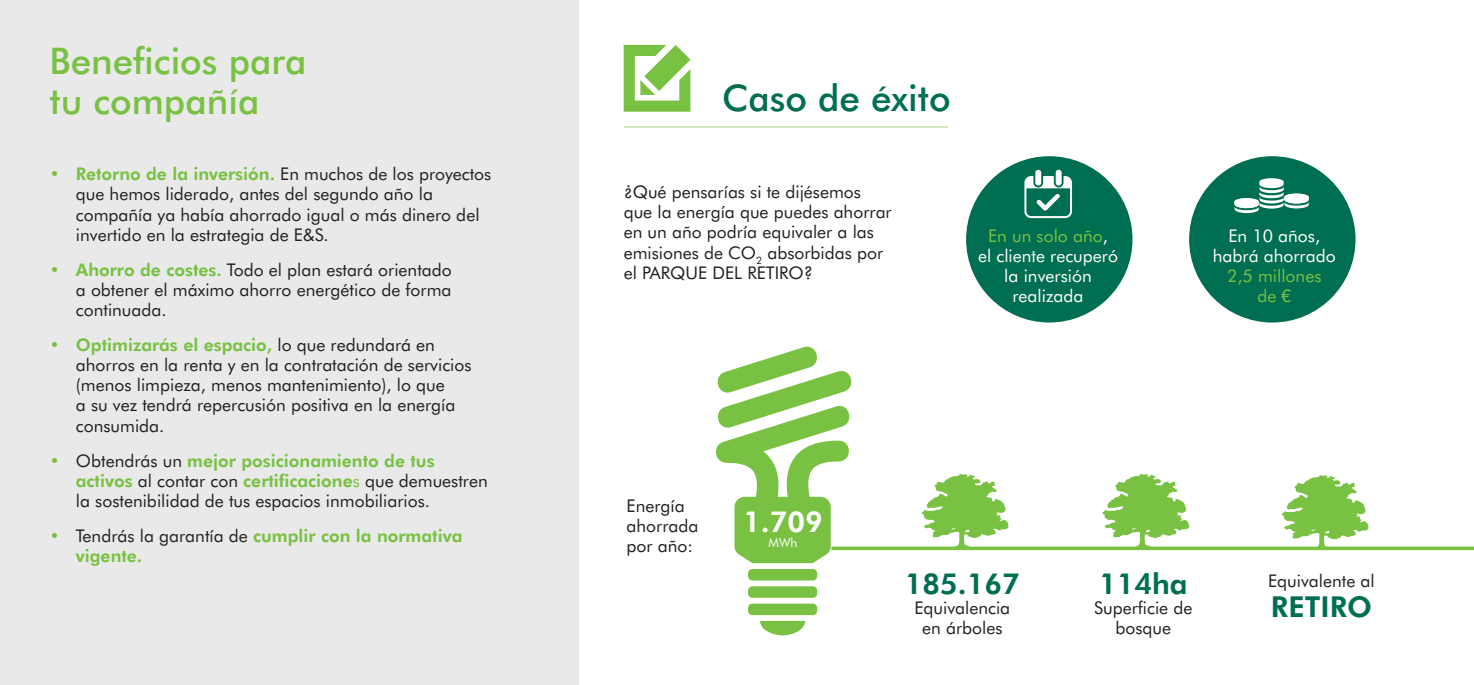
<style>
.page{position:relative;width:1474px;height:685px;background:#fff}
.page>*{position:absolute;margin:0;border:0;box-sizing:border-box;transform-origin:0 0}
.t1{font:500 36.75px/40.2px "Futura BT";color:#79c142}
.t2{font:500 36.75px "Futura BT";color:#006e51}
.t3{font:800 28.88px "Futura BT";color:#006e51}
.t4{font:800 28.88px "Futura BT";color:#fff}
.t5{font:17.5px/20.1px "Futura BT";color:#231f20}
.t6{font:17.5px/20.1px "Futura BT";color:#fff;text-align:center}
.t7{font:800 17.5px/20.1px "Futura BT";color:#79c142}
.t8{font:12.6px "Futura BT";color:#fff}
.s1{font-weight:800;color:#79c142}
.s2{color:#79c142}
.s3{font-weight:400}
.s4{font-weight:400;color:#231f20}
.s5{font-family:"Helvetica Neue LT Std";color:#79c142}
</style>
<div class="page">
<div style="left:0;top:0;width:578px;height:685px;background:#e9e9ea"></div>
<div style="left:748px;top:569px;width:69px;height:11px;background:#79c142;border-radius:4px"></div>
<div style="left:748px;top:586px;width:69px;height:11px;background:#79c142;border-radius:4px"></div>
<div style="left:748px;top:603px;width:69px;height:12px;background:#79c142;border-radius:4px"></div>
<svg style="left:760px;top:621px;width:45px;height:14px"></svg>
<svg style="left:716px;top:346px;width:141px;height:217px"></svg>
<hr style="left:0;top:0;width:1473px;height:1px;background:#00a557">
<hr style="left:624px;top:126px;width:323px;height:2px;background:#badb9b">
<svg style="left:623px;top:45px;width:67px;height:67px"></svg>
<svg style="left:922px;top:474px;width:87px;height:72px"></svg>
<svg style="left:1102px;top:473px;width:88px;height:73px"></svg>
<svg style="left:1282px;top:475px;width:87px;height:71px"></svg>
<div style="left:1189px;top:156px;width:166px;height:166px;background:#006e51;border-radius:50%"></div>
<div style="left:1259px;top:178px;width:24px;height:7px;background:#fff;border-radius:50%"></div>
<svg style="left:1234px;top:182px;width:75px;height:31px"></svg>
<div style="left:966px;top:156px;width:166px;height:166px;background:#006e51;border-radius:50%"></div>
<svg style="left:1024px;top:170px;width:48px;height:48px"></svg>
<svg style="left:831px;top:546px;width:642px;height:4px;background:#8bc95c"></svg>
<p class="t1" style="left:50px;top:40px;width:258px">Beneficios para tu compañía</p>
<p class="t5" style="left:76px;top:164px;width:417px;text-indent:-26px"><span class="s1">• Retorno de la inversión.</span> En muchos de los proyectos que hemos liderado, antes del segundo año la compañía ya había ahorrado igual o más dinero del invertido en la estrategia de E&amp;S.</p>
<p class="t5" style="left:76px;top:259px;width:377px;text-align:justify;text-indent:-26px"><span class="s1">• Ahorro de costes.</span> Todo el plan estará orientado a obtener el máximo ahorro energético de forma continuada.</p>
<p class="t5" style="left:76px;top:334px;width:397px;text-indent:-26px"><span class="s1">• Optimizarás el espacio,</span> lo que redundará en ahorros en la renta y en la contratación de servicios (menos limpieza, menos mantenimiento), lo que<br>a su vez tendrá repercusión positiva en la energía consumida.</p>
<p class="t5" style="left:76px;top:450px;width:413px;text-indent:-26px"><span class="s2">•</span> Obtendrás un <span class="s1">mejor posicionamiento de tus activos</span> al contar con <span class="s1">certificacione</span><span class="s2">s</span> que demuestren la sostenibilidad de tus espacios inmobiliarios.</p>
<p class="t7" style="left:76px;top:525px;width:388px;text-indent:-26px"><span class="s3">•</span> <span class="s4">Tendrás la garantía de</span> cumplir con la normativa vigente.</p>
<p class="t2" style="left:722px;top:76px;width:230px">Caso de éxito</p>
<p class="t5" style="left:623px;top:182px;width:269px">¿Qué pensarías si te dijésemos que la energía que puedes ahorrar en un año podría equivaler a las emisiones de CO<sub>2</sub> absorbidas por el PARQUE DEL RETIRO?</p>
<p class="t6" style="left:978px;top:225px;width:141px"><span class="s2">En un solo año</span>,<br>el cliente recuperó la inversión realizada</p>
<p class="t6" style="left:1212px;top:225px;width:124px">En 10 años, habrá ahorrado<br><span class="s2">2,5 millones<br>de</span> <span class="s5">€</span></p>
<p class="t5" style="left:626px;top:495px;width:73px">Energía ahorrada por año:</p>
<p class="t4" style="left:743px;top:504px;width:81px">1.709</p>
<p class="t8" style="left:768px;top:534px;width:30px">MWh</p>
<p class="t3" style="left:904px;top:565px;width:116px">185.167</p>
<p class="t5" style="left:914px;top:597px;width:97px;text-align:center">Equivalencia en árboles</p>
<p class="t3" style="left:1099px;top:565px;width:90px">114ha</p>
<p class="t5" style="left:1094px;top:597px;width:100px;text-align:center">Superficie de bosque</p>
<p class="t5" style="left:1268px;top:570px;width:108px">Equivalente al</p>
<p class="t3" style="left:1270px;top:588px;width:103px">RETIRO</p>
</div>
